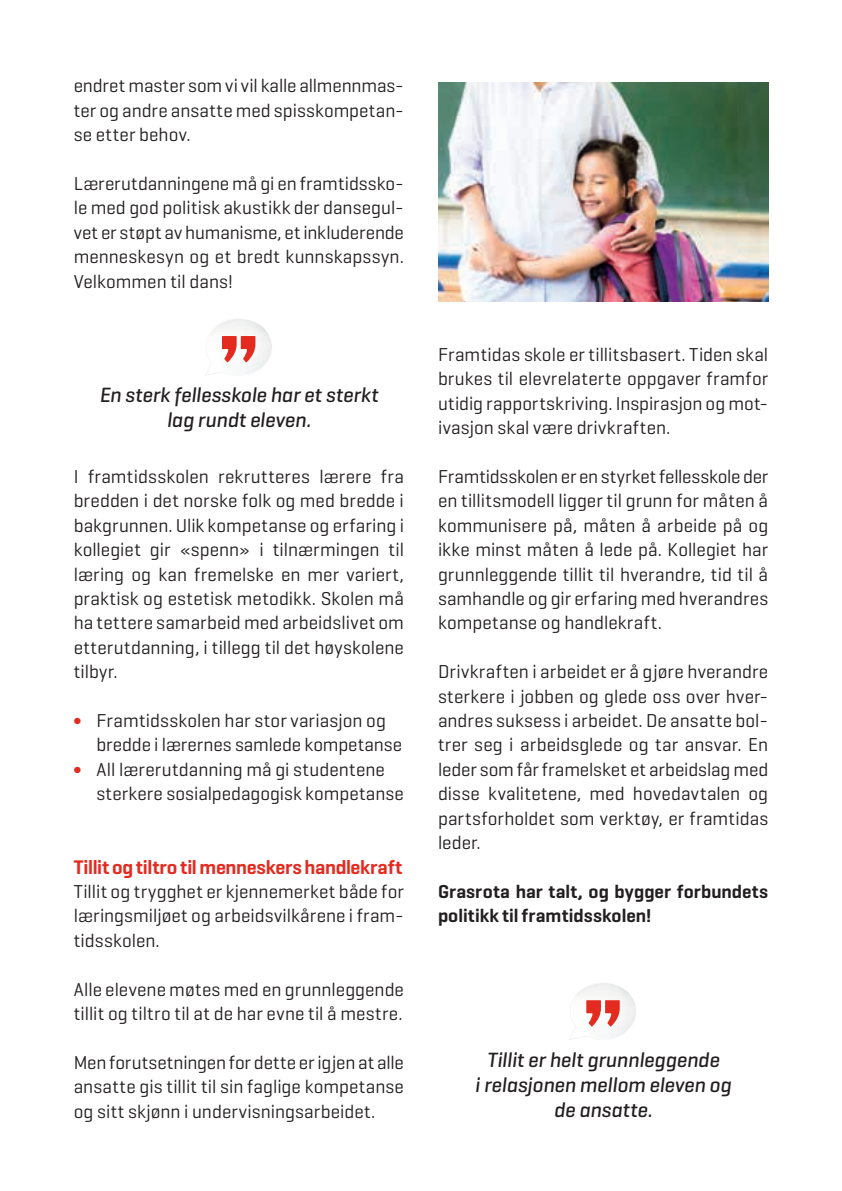
<style>
.page{position:relative;width:842px;height:1191px;background:#fff}
.page>*{position:absolute;margin:0;border:0;box-sizing:border-box;transform-origin:0 0}
.t1{font:italic 500 21px/25px "Geogrotesque";letter-spacing:-.005em;color:#231f20;text-align:center}
.t2{font:600 20px "Geogrotesque";letter-spacing:-.015em;color:#e32b20}
.t3{font:19px/24.4px "Geogrotesque";color:#231f20;text-align:justify}
.t4{font:600 19px/24.4px "Geogrotesque";letter-spacing:.005em;color:#231f20}
.s1{font-weight:500;color:#e32b20}
</style>
<div class="page">
<svg style="left:205px;top:319px;width:67px;height:57px"></svg>
<img style="left:438px;top:82px;width:330px;height:220px">
<svg style="left:570px;top:983px;width:66px;height:57px"></svg>
<p class="t3" style="left:74px;top:73px;width:332px">endret master som vi vil kalle allmennmas&shy;ter og andre ansatte med spisskompetan&shy;se etter behov.</p>
<p class="t3" style="left:74px;top:171px;width:332px">Lærerutdanningene må gi en framtidssko&shy;le med god politisk akustikk der dansegul&shy;vet er støpt av humanisme, et inkluderende menneskesyn og et bredt kunnskapssyn.<br>Velkommen til dans!</p>
<p class="t1" style="left:99px;top:382px;width:280px">En sterk fellesskole har et sterkt lag rundt eleven.</p>
<p class="t3" style="left:74px;top:464px;width:332px">I framtidsskolen rekrutteres lærere fra bredden i det norske folk og med bredde i bakgrunnen. Ulik kompetanse og erfaring i kollegiet gir «spenn» i tilnærmingen til læring og kan fremelske en mer variert, praktisk og estetisk metodikk. Skolen må ha tettere samarbeid med arbeidslivet om etterutdanning, i tillegg til det høyskolene tilbyr.</p>
<p class="t3" style="left:74px;top:708px;width:314px"><span class="s1">∫</span> Framtidsskolen har stor variasjon og</p>
<p class="t3" style="left:96px;top:732px;width:307px">bredde i lærernes samlede kompetanse</p>
<p class="t3" style="left:74px;top:756px;width:313px"><span class="s1">∫</span> All lærerutdanning må gi studentene</p>
<p class="t3" style="left:96px;top:781px;width:309px">sterkere sosialpedagogisk kompetanse</p>
<p class="t2" style="left:74px;top:854px;width:330px">Tillit og tiltro til menneskers handlekraft</p>
<p class="t3" style="left:74px;top:878px;width:332px">Tillit og trygghet er kjennemerket både for læringsmiljøet og arbeidsvilkårene i fram&shy;tidsskolen.</p>
<p class="t3" style="left:74px;top:976px;width:332px">Alle elevene møtes med en grunnleggende tillit og tiltro til at de har evne til å mestre.</p>
<p class="t3" style="left:74px;top:1049px;width:332px">Men forutsetningen for dette er igjen at alle ansatte gis tillit til sin faglige kompetanse og sitt skjønn i undervisningsarbeidet.</p>
<p class="t3" style="left:438px;top:342px;width:332px">Framtidas skole er tillitsbasert. Tiden skal brukes til elevrelaterte oppgaver framfor utidig rapportskriving. Inspirasjon og mot&shy;ivasjon skal være drivkraften.</p>
<p class="t3" style="left:438px;top:464px;width:332px">Framtidsskolen er en styrket fellesskole der en tillitsmodell ligger til grunn for måten å kommunisere på, måten å arbeide på og ikke minst måten å lede på. Kollegiet har grunnleggende tillit til hverandre, tid til å samhandle og gir erfaring med hverandres kompetanse og handlekraft.</p>
<p class="t3" style="left:438px;top:659px;width:332px">Drivkraften i arbeidet er å gjøre hverandre sterkere i jobben og glede oss over hver&shy;andres suksess i arbeidet. De ansatte bol&shy;trer seg i arbeidsglede og tar ansvar. En leder som får framelsket et arbeidslag med disse kvalitetene, med hovedavtalen og partsforholdet som verktøy, er framtidas leder.</p>
<p class="t4" style="left:438px;top:879px;width:332px">Grasrota har talt, og bygger forbundets politikk til framtidsskolen!</p>
<p class="t1" style="left:475px;top:1046px;width:258px">Tillit er helt grunnleggende<br>i relasjonen mellom eleven og de ansatte.</p>
</div>
